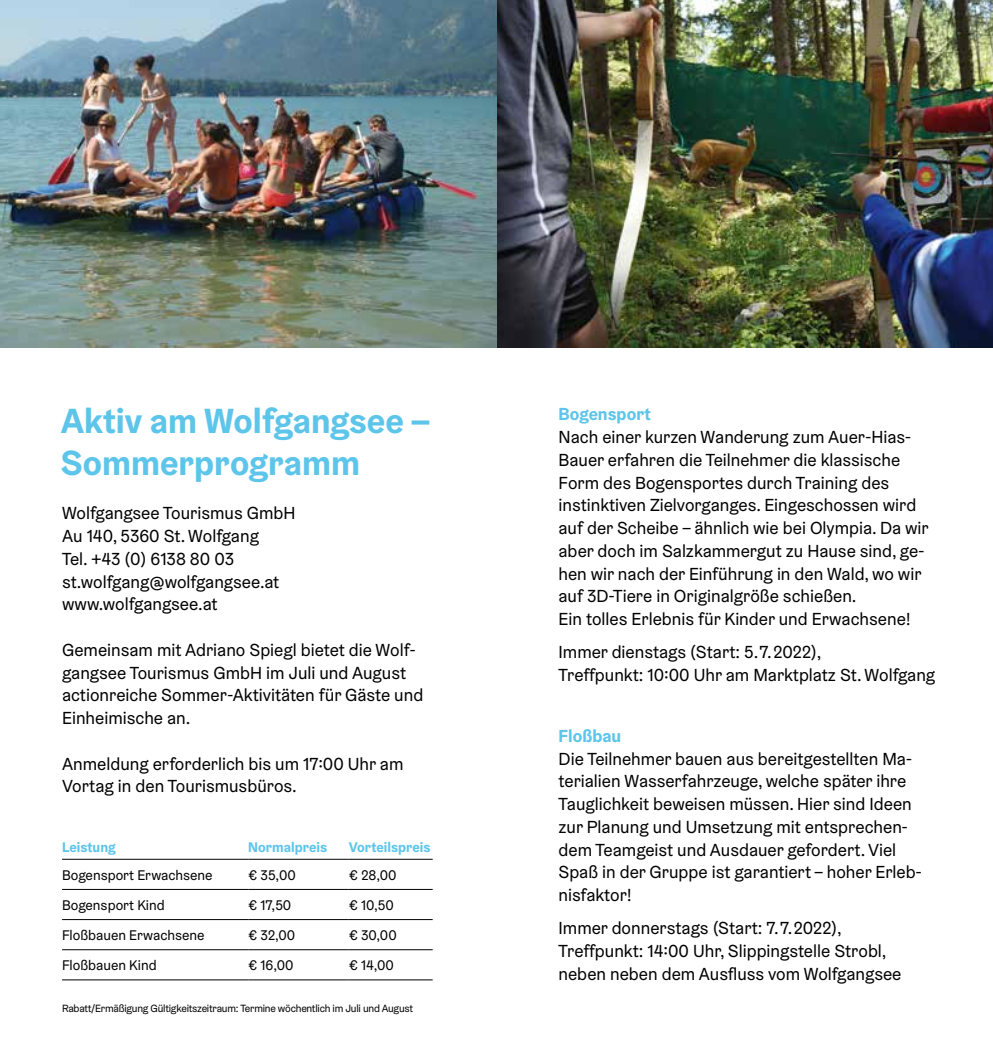
<style>
.page{position:relative;width:993px;height:1042px;background:#fff}
.page>*{position:absolute;margin:0;border:0;box-sizing:border-box;transform-origin:0 0}
.t1{font:700 35px/42px "Graebenbach OE";color:#5dc5ea}
.t2{font:17.5px/22.8px "Graebenbach OE";color:#000}
.t3{font:700 17.5px "Graebenbach OE";color:#5dc5ea}
.t4{font:14px "Graebenbach OE";color:#000}
.t5{font:700 14px "Graebenbach OE";color:#5dc5ea}
.t6{font:10.5px "Graebenbach OE";letter-spacing:-.02em;color:#000}
</style>
<div class="page">
<img style="left:496px;top:0;width:496px;height:347px">
<img style="left:0;top:0;width:496px;height:347px">
<hr style="left:62px;top:859px;width:186px;height:1px;background:#000">
<hr style="left:248px;top:859px;width:100px;height:1px;background:#000">
<hr style="left:348px;top:859px;width:84px;height:1px;background:#000">
<hr style="left:62px;top:889px;width:186px;height:1px;background:#000">
<hr style="left:248px;top:889px;width:100px;height:1px;background:#000">
<hr style="left:348px;top:889px;width:84px;height:1px;background:#000">
<hr style="left:62px;top:919px;width:186px;height:1px;background:#000">
<hr style="left:248px;top:919px;width:100px;height:1px;background:#000">
<hr style="left:348px;top:919px;width:84px;height:1px;background:#000">
<hr style="left:62px;top:949px;width:186px;height:1px;background:#000">
<hr style="left:248px;top:949px;width:100px;height:1px;background:#000">
<hr style="left:348px;top:949px;width:84px;height:1px;background:#000">
<hr style="left:62px;top:979px;width:186px;height:1px;background:#000">
<hr style="left:248px;top:979px;width:100px;height:1px;background:#000">
<hr style="left:348px;top:979px;width:84px;height:1px;background:#000">
<h1 class="t1" style="left:61px;top:400px;width:371px">Aktiv am Wolfgangsee –<br>Sommerprogramm</h1>
<p class="t2" style="left:62px;top:501px;width:235px">Wolfgangsee Tourismus GmbH<br>Au 140, 5360 St. Wolfgang<br>Tel. +43 (0) 6138 80 03 st.wolfgang@wolfgangsee.at www.wolfgangsee.at</p>
<p class="t2" style="left:62px;top:638px;width:362px">Gemeinsam mit Adriano Spiegl bietet die Wolf&shy;gangsee Tourismus GmbH im Juli und August actionreiche Sommer-Aktivitäten für Gäste und Einheimische an.</p>
<p class="t2" style="left:62px;top:752px;width:343px">Anmeldung erforderlich bis um 17:00 Uhr am<br>Vortag in den Tourismusbüros.</p>
<p class="t5" style="left:62px;top:838px;width:55px">Leistung</p>
<p class="t5" style="left:248px;top:838px;width:80px">Normalpreis</p>
<p class="t5" style="left:348px;top:838px;width:83px">Vorteilspreis</p>
<p class="t4" style="left:62px;top:866px;width:152px">Bogensport Erwachsene</p>
<p class="t4" style="left:248px;top:866px;width:49px">€ 35,00</p>
<p class="t4" style="left:348px;top:866px;width:49px">€ 28,00</p>
<p class="t4" style="left:62px;top:896px;width:104px">Bogensport Kind</p>
<p class="t4" style="left:248px;top:896px;width:45px">€ 17,50</p>
<p class="t4" style="left:348px;top:896px;width:47px">€ 10,50</p>
<p class="t4" style="left:62px;top:926px;width:144px">Floßbauen Erwachsene</p>
<p class="t4" style="left:248px;top:926px;width:49px">€ 32,00</p>
<p class="t4" style="left:348px;top:926px;width:49px">€ 30,00</p>
<p class="t4" style="left:62px;top:956px;width:96px">Floßbauen Kind</p>
<p class="t4" style="left:248px;top:956px;width:47px">€ 16,00</p>
<p class="t4" style="left:348px;top:956px;width:47px">€ 14,00</p>
<p class="t6" style="left:62px;top:1002px;width:352px">Rabatt/Ermäßigung Gültigkeitszeitraum: Termine wöchentlich im Juli und August</p>
<p class="t3" style="left:558px;top:403px;width:94px">Bogensport</p>
<p class="t2" style="left:558px;top:425px;width:371px">Nach einer kurzen Wanderung zum Auer-Hias-Bauer erfahren die Teilnehmer die klassische Form des Bogensportes durch Training des instinktiven Zielvorganges. Eingeschossen wird auf der Scheibe – ähnlich wie bei Olympia. Da wir aber doch im Salzkammergut zu Hause sind, ge&shy;hen wir nach der Einführung in den Wald, wo wir auf 3D-Tiere in Originalgröße schießen.<br>Ein tolles Erlebnis für Kinder und Erwachsene!</p>
<p class="t2" style="left:558px;top:641px;width:378px">Immer dienstags (Start: 5.7.2022),<br>Treffpunkt: 10:00 Uhr am Marktplatz St. Wolfgang</p>
<p class="t3" style="left:558px;top:725px;width:64px">Floßbau</p>
<p class="t2" style="left:558px;top:747px;width:364px">Die Teilnehmer bauen aus bereitgestellten Ma&shy;terialien Wasserfahrzeuge, welche später ihre Tauglichkeit beweisen müssen. Hier sind Ideen zur Planung und Umsetzung mit entsprechen&shy;dem Teamgeist und Ausdauer gefordert. Viel Spaß in der Gruppe ist garantiert – hoher Erleb&shy;nisfaktor!</p>
<p class="t2" style="left:558px;top:917px;width:344px">Immer donnerstags (Start: 7.7.2022),<br>Treffpunkt: 14:00 Uhr, Slippingstelle Strobl, neben neben dem Ausfluss vom Wolfgangsee</p>
</div>
